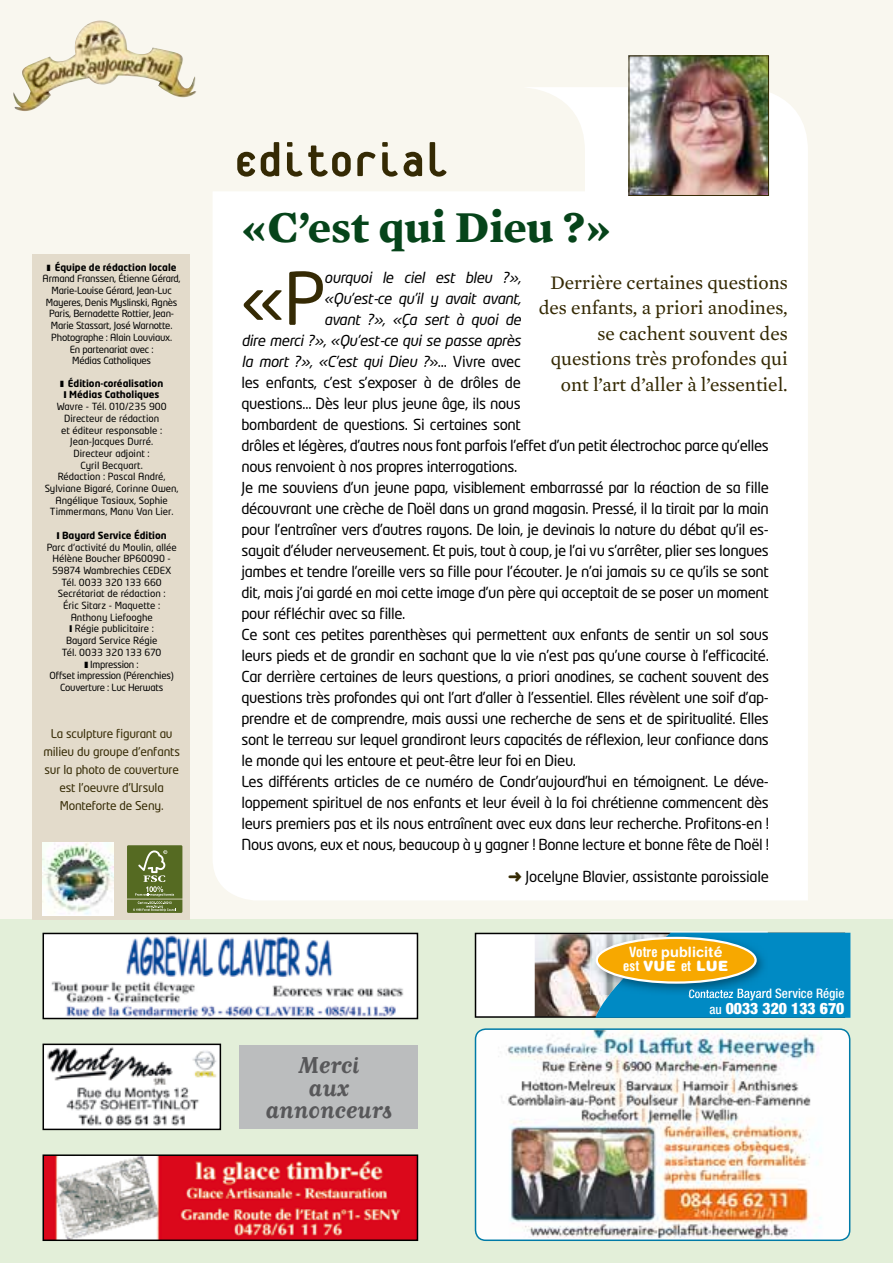
<style>
.page{position:relative;width:893px;height:1263px;background:#f9f7ef}
.page>*{position:absolute;margin:0;border:0;box-sizing:border-box;transform-origin:0 0}
.t1{font:71.55px "Neo Tech";color:#352a04}
.t2{font:700 45px "Mercury Text G2";color:#06441a}
.t3{font:700 22.5px/22.5px "Matrix Script";color:#58585a;text-align:center}
.t4{font:19.5px/25.5px "Mercury Text G2";color:#352a04;text-align:right}
.t5{font:900 condensed 15.75px "Helvetica Neue";color:#fff}
.t6{font:15px "Neo Tech";letter-spacing:-.025em;color:#000}
.t7{font:italic 15px "Neo Tech";letter-spacing:-.025em;color:#000}
.t8{font:700 condensed 14.25px/13.6px "Helvetica Rounded";color:#fff;text-align:center}
.t9{font:500 condensed 13.2px "Helvetica Neue";color:#fff}
.t10{font:12px/18px "Neo Tech";letter-spacing:-.015em;color:#352a04;text-align:center}
.t11{font:9.75px/11.7px "Neo Tech";color:#000;text-align:center}
.t12{font:9.75px/11.7px "Neo Tech";letter-spacing:-.025em;color:#000;text-align:center}
.s1{font-weight:700}
.s2{font-style:normal}
.s3{color:#352a04}
.s4{font-stretch:normal}
.s5{font-weight:900;font-stretch:normal}
.s6{font-size:11.85px}
.s7{font-weight:500;font-size:13.2px}
</style>
<div class="page">
<img style="left:88px;top:20px;width:21px;height:4px">
<div style="left:0;top:919px;width:893px;height:344px;background:#e3efd9"></div>
<img style="left:475px;top:1029px;width:375px;height:211px">
<div style="left:475px;top:1028px;width:375px;height:213px;border:2px solid #007ba7;border-radius:10px"></div>
<img style="left:46px;top:936px;width:369px;height:80px">
<div style="left:43px;top:933px;width:375px;height:86px;border:2px solid #000"></div>
<img style="left:46px;top:1157px;width:369px;height:81px">
<div style="left:43px;top:1154px;width:375px;height:87px;border:2px solid #000"></div>
<img style="left:46px;top:1046px;width:172px;height:81px">
<div style="left:43px;top:1043px;width:178px;height:87px;border:2px solid #000"></div>
<div style="left:240px;top:1045px;width:178px;height:84px;background:#bbbdbe"></div>
<svg style="left:475px;top:933px;width:375px;height:85px"></svg>
<img style="left:591px;top:931px;width:177px;height:2px">
<img style="left:591px;top:934px;width:18px;height:61px">
<img style="left:591px;top:933px;width:18px;height:1px">
<img style="left:609px;top:933px;width:159px;height:62px">
<img style="left:689px;top:989px;width:44px;height:6px">
<img style="left:738px;top:988px;width:30px;height:7px">
<div style="left:597px;top:938px;width:159px;height:44px;background:#f7a800;border-radius:50%"></div>
<div style="left:596px;top:937px;width:161px;height:47px;border:2px solid #fff;border-radius:50%"></div>
<svg style="left:213px;top:87px;width:595px;height:813px;fill:#fff"></svg>
<img style="left:631px;top:58px;width:136px;height:136px">
<div style="left:629px;top:56px;width:140px;height:140px;border:1px solid #352a04"></div>
<svg style="left:237px;top:142px;width:210px;height:35px"></svg>
<div style="left:33px;top:254px;width:157px;height:665px;background:#e3dbcb"></div>
<img style="left:42px;top:843px;width:71px;height:72px">
<svg style="left:127px;top:845px;width:55px;height:68px"></svg>
<p class="t12" style="left:43px;top:261px;width:140px">❚ <span class="s1">Équipe de rédaction locale<br></span>Armand Franssen, Étienne Gérard,<br>Marie-Louise Gérard, Jean-Luc<br>Mayeres, Denis Myslinski, Agnès<br>Paris, Bernadette Rottier, Jean-<br>Marie Stassart, José Warnotte.<br>Photographe : Alain Louviaux.<br>En partenariat avec :<br>Médias Catholiques</p>
<p class="t11" style="left:45px;top:377px;width:135px">❚ <span class="s1">Édition-coréalisation<br></span>❙ <span class="s1">Médias Catholiques<br></span>Wavre - Tél. 010/235 900<br>Directeur de rédaction<br>et éditeur responsable :<br>Jean-Jacques Durré.<br>Directeur adjoint :<br>Cyril Becquart.<br>Rédaction : Pascal André,<br>Sylviane Bigaré, Corinne Owen,<br>Angélique Tasiaux, Sophie<br>Timmermans, Manu Van Lier.</p>
<p class="t11" style="left:47px;top:529px;width:132px">❙ <span class="s1">Bayard Service Édition<br></span>Parc d'activité du Moulin, allée<br>Hélène Boucher BP60090 -<br>59874 Wambrechies CEDEX<br>Tél. 0033 320 133 660<br>Secrétariat de rédaction :<br>Éric Sitarz - Maquette :<br>Anthony Liefooghe<br>❙ Régie publicitaire :<br>Bayard Service Régie<br>Tél. 0033 320 133 670<br>❚ Impression :<br>Offset impression (Pérenchies)<br>Couverture : Luc Herwats</p>
<p class="t10" style="left:43px;top:724px;width:138px">La sculpture figurant au milieu du groupe d'enfants sur la photo de couverture est l'oeuvre d'Ursula<br>Monteforte de Seny.</p>
<h2 class="t2" style="left:242px;top:193px;width:370px">«C’est qui Dieu ?»</h2>
<h1 class="t1" style="left:242px;top:255px;width:86px">«P</h1>
<p class="t7" style="left:324px;top:268px;width:198px">ourquoi le ciel est bleu ?»,</p>
<h3 class="t4" style="left:539px;top:269px;width:251px">Derrière certaines questions des enfants, a priori anodines, se cachent souvent des questions très profondes qui ont l’art d’aller à l’essentiel.</h3>
<p class="t7" style="left:324px;top:289px;width:198px">«Qu’est-ce qu’il y avait avant,</p>
<p class="t7" style="left:324px;top:310px;width:198px">avant ?», «Ça sert à quoi de</p>
<p class="t7" style="left:242px;top:331px;width:281px">dire merci ?», «Qu’est-ce qui se passe après</p>
<p class="t7" style="left:242px;top:352px;width:281px">la mort ?», «C’est qui Dieu ?<span class="s2">»… Vivre avec</span></p>
<p class="t6" style="left:242px;top:373px;width:281px">les enfants, c’est s’exposer à de drôles de</p>
<p class="t6" style="left:242px;top:394px;width:281px">questions… Dès leur plus jeune âge, ils nous</p>
<p class="t6" style="left:242px;top:415px;width:281px">bombardent de questions. Si certaines sont</p>
<p class="t6" style="left:242px;top:436px;width:529px">drôles et légères, d’autres nous font parfois l’effet d’un petit électrochoc parce qu’elles</p>
<p class="t6" style="left:242px;top:457px;width:277px">nous renvoient à nos propres interrogations.</p>
<p class="t6" style="left:242px;top:478px;width:529px">Je me souviens d’un jeune papa, visiblement embarrassé par la réaction de sa fille</p>
<p class="t6" style="left:242px;top:499px;width:529px">découvrant une crèche de Noël dans un grand magasin. Pressé, il la tirait par la main</p>
<p class="t6" style="left:242px;top:520px;width:529px">pour l’entraîner vers d’autres rayons. De loin, je devinais la nature du débat qu’il es-</p>
<p class="t6" style="left:242px;top:541px;width:529px">sayait d’éluder nerveusement. Et puis, tout à coup, je l’ai vu s’arrêter, plier ses longues</p>
<p class="t6" style="left:242px;top:562px;width:529px">jambes et tendre l’oreille vers sa fille pour l’écouter. Je n’ai jamais su ce qu’ils se sont</p>
<p class="t6" style="left:242px;top:583px;width:529px">dit, mais j’ai gardé en moi cette image d’un père qui acceptait de se poser un moment</p>
<p class="t6" style="left:242px;top:604px;width:165px">pour réfléchir avec sa fille.</p>
<p class="t6" style="left:242px;top:625px;width:529px">Ce sont ces petites parenthèses qui permettent aux enfants de sentir un sol sous</p>
<p class="t6" style="left:242px;top:646px;width:529px">leurs pieds et de grandir en sachant que la vie n’est pas qu’une course à l’efficacité.</p>
<p class="t6" style="left:242px;top:667px;width:529px">Car derrière certaines de leurs questions, a priori anodines, se cachent souvent des</p>
<p class="t6" style="left:242px;top:688px;width:529px">questions très profondes qui ont l’art d’aller à l’essentiel. Elles révèlent une soif d’ap-</p>
<p class="t6" style="left:242px;top:709px;width:529px">prendre et de comprendre, mais aussi une recherche de sens et de spiritualité. Elles</p>
<p class="t6" style="left:242px;top:730px;width:529px">sont le terreau sur lequel grandiront leurs capacités de réflexion, leur confiance dans</p>
<p class="t6" style="left:242px;top:751px;width:336px">le monde qui les entoure et peut-être leur foi en Dieu.</p>
<p class="t6" style="left:242px;top:772px;width:529px">Les différents articles de ce numéro de Condr’aujourd’hui en témoignent. Le déve-</p>
<p class="t6" style="left:242px;top:793px;width:529px">loppement spirituel de nos enfants et leur éveil à la foi chrétienne commencent dès</p>
<p class="t6" style="left:242px;top:814px;width:529px">leurs premiers pas et ils nous entraînent avec eux dans leur recherche. Profitons-en !</p>
<p class="t6" style="left:242px;top:835px;width:529px">Nous avons, eux et nous, beaucoup à y gagner ! Bonne lecture et bonne fête de Noël !</p>
<p class="t6" style="left:508px;top:867px;width:262px"><span class="s3">➜</span> Jocelyne Blavier, assistante paroissiale</p>
<p class="t8" style="left:623px;top:945px;width:106px">Votre <span class="s4">publicité </span>est <span class="s5">VUE</span> et <span class="s5">LUE</span></p>
<h3 class="t3" style="left:265px;top:1053px;width:128px">Merci<br>aux annonceurs</h3>
<p class="t9" style="left:688px;top:985px;width:157px"><span class="s6">Contactez</span> Bayard Service Régie</p>
<p class="t5" style="left:709px;top:998px;width:136px"><span class="s7">au</span> 0033 320 133 670</p>
</div>
